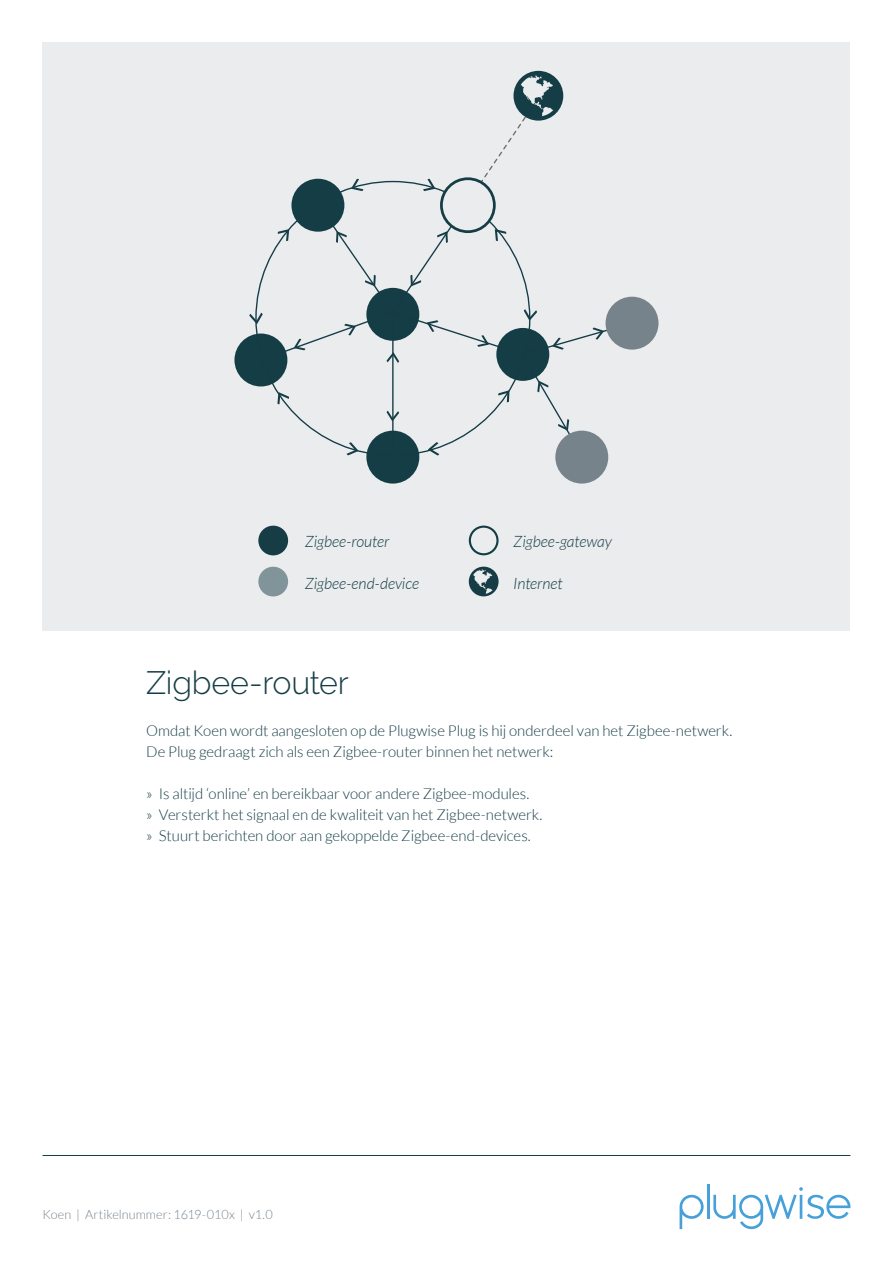
<style>
.page{position:relative;width:893px;height:1263px;background:#fff}
.page>*{position:absolute;margin:0;border:0;box-sizing:border-box;transform-origin:0 0}
.t1{font:300 32.25px "Raleway";letter-spacing:-.01em;color:#153d46}
.t2{font:italic 300 15.75px "Lato";letter-spacing:-.005em;color:#153d46}
.t3{font:300 15px/21px "Lato";letter-spacing:-.005em;color:#153d46}
.t4{font:300 12.75px "Lato";letter-spacing:-.005em;color:#77838c}
</style>
<div class="page">
<hr style="left:43px;top:1155px;width:807px;height:1px;background:#153d46">
<svg style="left:680px;top:1195px;width:24px;height:34px"></svg>
<hr style="left:707px;top:1184px;width:3px;height:35px;background:#46a0d9">
<svg style="left:713px;top:1187px;width:137px;height:42px"></svg>
<div style="left:43px;top:43px;width:807px;height:588px;background:#eaecee"></div>
<div style="left:234px;top:334px;width:53px;height:52px;background:#153d46;border-radius:50%"></div>
<div style="left:366px;top:431px;width:53px;height:53px;background:#153d46;border-radius:50%"></div>
<svg style="left:292px;top:180px;width:204px;height:22px"></svg>
<div style="left:606px;top:297px;width:52px;height:53px;background:#76838b;border-radius:50%"></div>
<div style="left:555px;top:431px;width:53px;height:53px;background:#76838b;border-radius:50%"></div>
<div style="left:291px;top:179px;width:53px;height:53px;background:#153d46;border-radius:50%"></div>
<div style="left:440px;top:177px;width:56px;height:56px;border:3px solid #153d46;border-radius:50%"></div>
<svg style="left:479px;top:71px;width:84px;height:113px"></svg>
<svg style="left:351px;top:179px;width:12px;height:12px"></svg>
<svg style="left:423px;top:179px;width:12px;height:12px"></svg>
<svg style="left:249px;top:202px;width:385px;height:255px"></svg>
<div style="left:258px;top:526px;width:30px;height:29px;background:#163c46;border-radius:50%"></div>
<div style="left:258px;top:567px;width:30px;height:29px;background:#80949a;border-radius:50%"></div>
<div style="left:469px;top:526px;width:30px;height:29px;border:2px solid #153d46;border-radius:50%"></div>
<svg style="left:469px;top:567px;width:30px;height:29px"></svg>
<p class="t2" style="left:305px;top:535px;width:86px">Zigbee-router</p>
<p class="t2" style="left:305px;top:577px;width:116px">Zigbee-end-device</p>
<p class="t2" style="left:513px;top:535px;width:100px">Zigbee-gateway</p>
<p class="t2" style="left:513px;top:577px;width:51px">Internet</p>
<h1 class="t1" style="left:146px;top:670px;width:204px">Zigbee-router</h1>
<p class="t3" style="left:146px;top:721px;width:588px">Omdat Koen wordt aangesloten op de Plugwise Plug is hij onderdeel van het Zigbee-netwerk.<br>De Plug gedraagt zich als een Zigbee-router binnen het netwerk:</p>
<p class="t3" style="left:146px;top:784px;width:398px">» Is altijd ‘online’ en bereikbaar voor andere Zigbee-modules.<br>» Versterkt het signaal en de kwaliteit van het Zigbee-netwerk. » Stuurt berichten door aan gekoppelde Zigbee-end-devices.</p>
<p class="t4" style="left:43px;top:1209px;width:232px">Koen | Artikelnummer: 1619-010x | v1.0</p>
</div>
